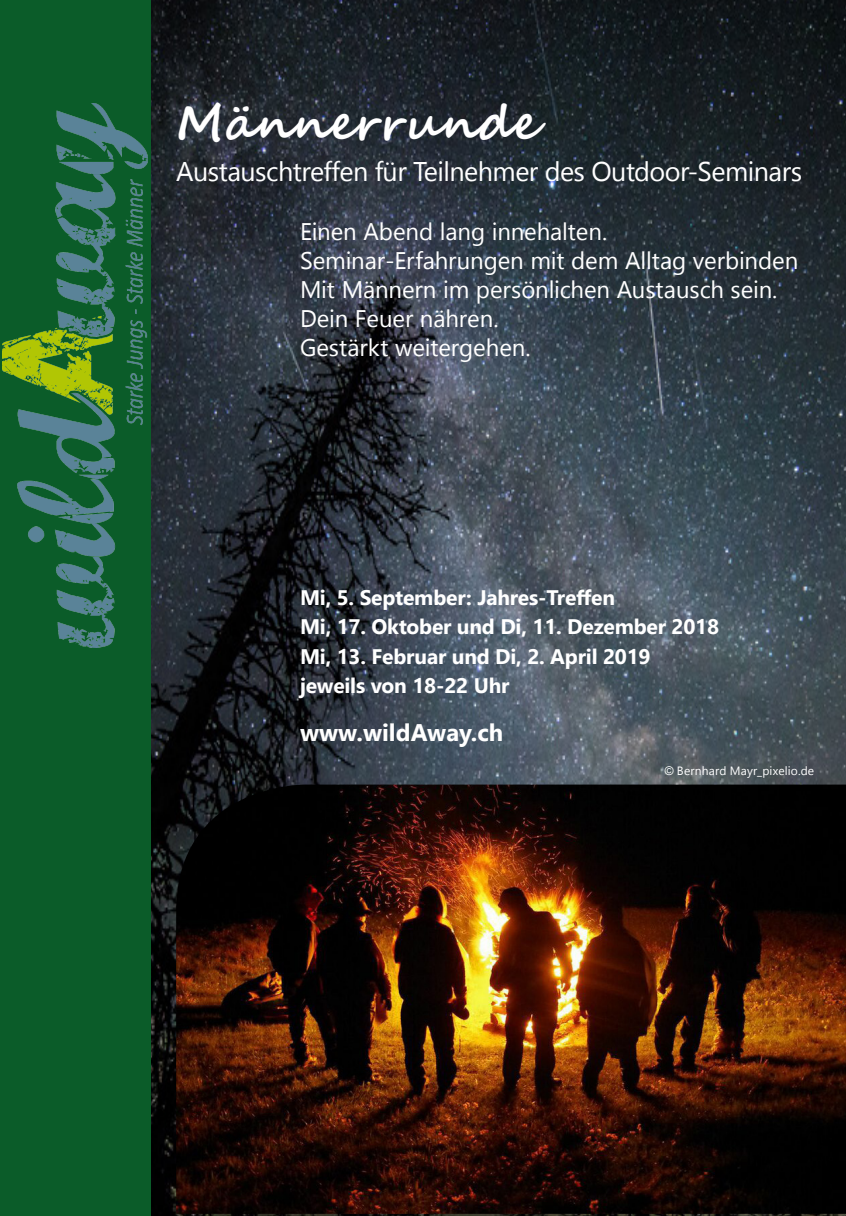
<style>
.page{position:relative;width:846px;height:1216px;background:#fff}
.page>*{position:absolute;margin:0;border:0;box-sizing:border-box;transform-origin:0 0}
.t1{font:700 48px "Segoe Script";letter-spacing:.005em;color:#fff}
.t2{font:27px "Segoe UI";letter-spacing:-.02em;color:#fff}
.Fliesstext_mit_Einzu{font:24px "Segoe UI";letter-spacing:-.005em;color:#fff}
.t3{font:700 24px "Segoe UI";color:#fff}
.t4{font:700 21px "Segoe UI";letter-spacing:-.01em;color:#fff}
.Fliesstext_mit_Einzu-2{font:12px "Segoe UI";letter-spacing:.015em;color:#fff}
.s1{font-family:"Arial"}
</style>
<div class="page">
<img style="left:151px;top:1px;width:694px;height:1214px">
<img style="left:176px;top:784px;width:669px;height:429px">
<div style="left:0;top:0;width:151px;height:1215px;background:#0b5c29"></div>
<hr style="left:0;top:0;width:845px;height:1px;background:#0b5c29">
<img style="left:2px;top:103px;width:145px;height:544px">
<p class="t1" style="left:176px;top:84px;width:363px">Männerrunde</p>
<p class="t2" style="left:176px;top:150px;width:627px">Austauschtreffen für Teilnehmer des Outdoor-Seminars</p>
<p class="Fliesstext_mit_Einzu" style="left:300px;top:212px;width:308px">Einen Abend lang innehalten.</p>
<p class="Fliesstext_mit_Einzu" style="left:300px;top:241px;width:499px">Seminar-Erfahrungen mit dem Alltag verbinden</p>
<p class="Fliesstext_mit_Einzu" style="left:300px;top:270px;width:479px">Mit Männern im persönlichen Austausch sein.</p>
<p class="Fliesstext_mit_Einzu" style="left:300px;top:299px;width:200px">Dein Feuer nähren.</p>
<p class="Fliesstext_mit_Einzu" style="left:300px;top:328px;width:232px">Gestärkt weitergehen.</p>
<p class="t4" style="left:300px;top:580px;width:316px">Mi, 5. September: Jahres-Treffen</p>
<p class="t4" style="left:300px;top:610px;width:420px">Mi, 17. Oktober und Di, 11. Dezember 2018</p>
<p class="t4" style="left:300px;top:639px;width:352px">Mi, 13. Februar und Di, 2. April 2019</p>
<p class="t4" style="left:300px;top:668px;width:211px">jeweils von 18-22 Uhr</p>
<p class="t3" style="left:300px;top:712px;width:205px">www.wildAway.ch</p>
<p class="Fliesstext_mit_Einzu-2" style="left:664px;top:761px;width:151px"><span class="s1">©</span> Bernhard Mayr_pixelio.de</p>
</div>
